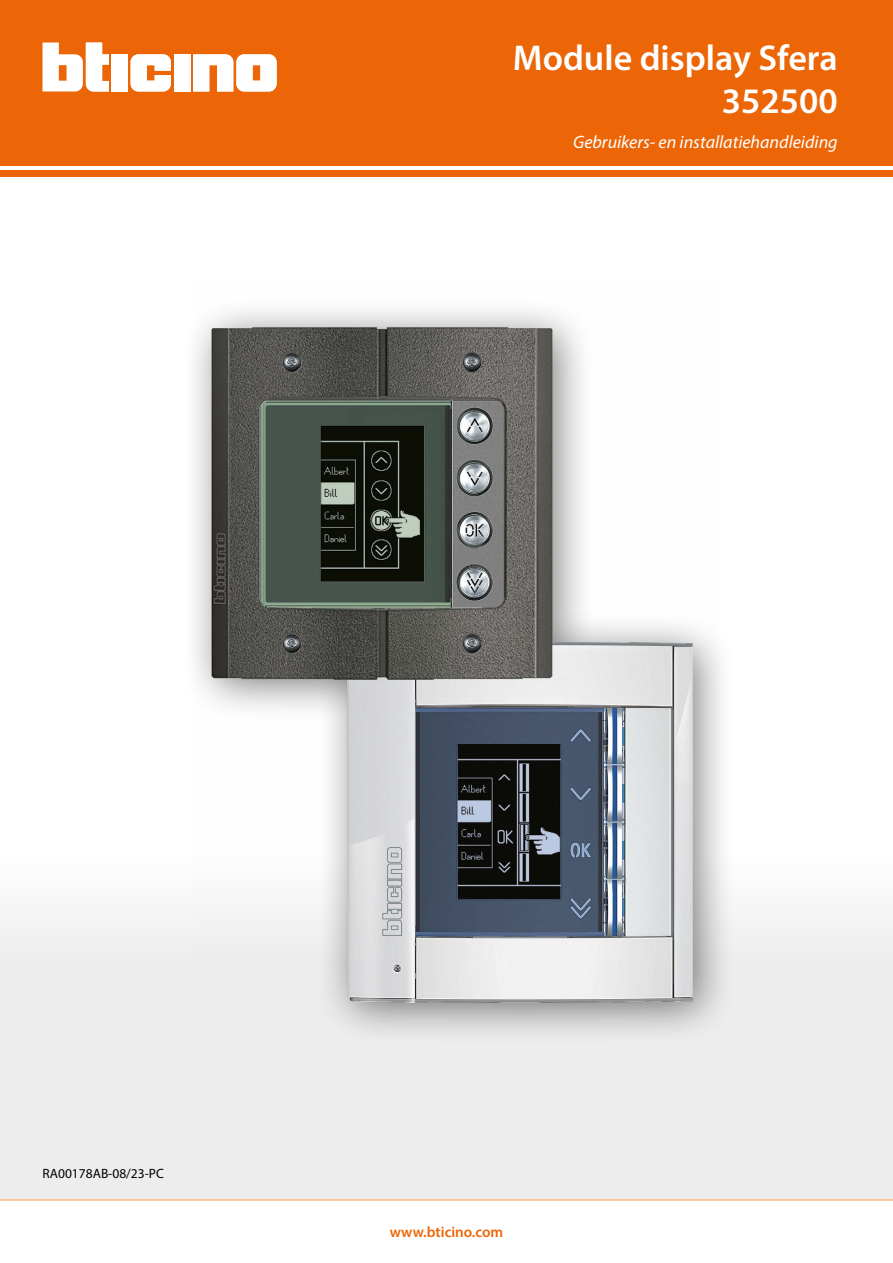
<style>
.page{position:relative;width:893px;height:1263px;background:#fff}
.page>*{position:absolute;margin:0;border:0;box-sizing:border-box;transform-origin:0 0}
.t1{font:600 36px/43.2px "Myriad Pro";color:#fff;text-align:right}
.t2{font:italic 18px "Myriad Pro";color:#fff}
.t3{font:600 15px "Myriad Pro";color:#ec6608}
.t4{font:13.5px "Myriad Pro";color:#000}
</style>
<div class="page">
<div style="left:0;top:856px;width:893px;height:343px;background:#ededed"></div>
<div style="left:0;top:0;width:893px;height:166px;background:#ec6608"></div>
<div style="left:0;top:170px;width:893px;height:6px;background:#ec6608"></div>
<svg style="left:131px;top:54px;width:40px;height:37px"></svg>
<div style="left:174px;top:54px;width:16px;height:37px;background:#fff"></div>
<div style="left:111px;top:54px;width:17px;height:37px;background:#fff"></div>
<svg style="left:43px;top:43px;width:66px;height:49px"></svg>
<svg style="left:193px;top:54px;width:84px;height:37px;background:#fce7d9"></svg>
<hr style="left:0;top:1199px;width:893px;height:2px;background:#f8b887">
<div style="left:180px;top:296px;width:556px;height:750px;background:#000;opacity:.5"></div>
<img style="left:193px;top:296px;width:525px;height:721px">
<h1 class="t1" style="left:513px;top:35px;width:326px">Module display Sfera<br>352500</h1>
<p class="t2" style="left:573px;top:131px;width:266px">Gebruikers- en installatiehandleiding</p>
<p class="t4" style="left:43px;top:1165px;width:123px">RA00178AB-08/23-PC</p>
<p class="t3" style="left:390px;top:1222px;width:115px">www.bticino.com</p>
</div>
